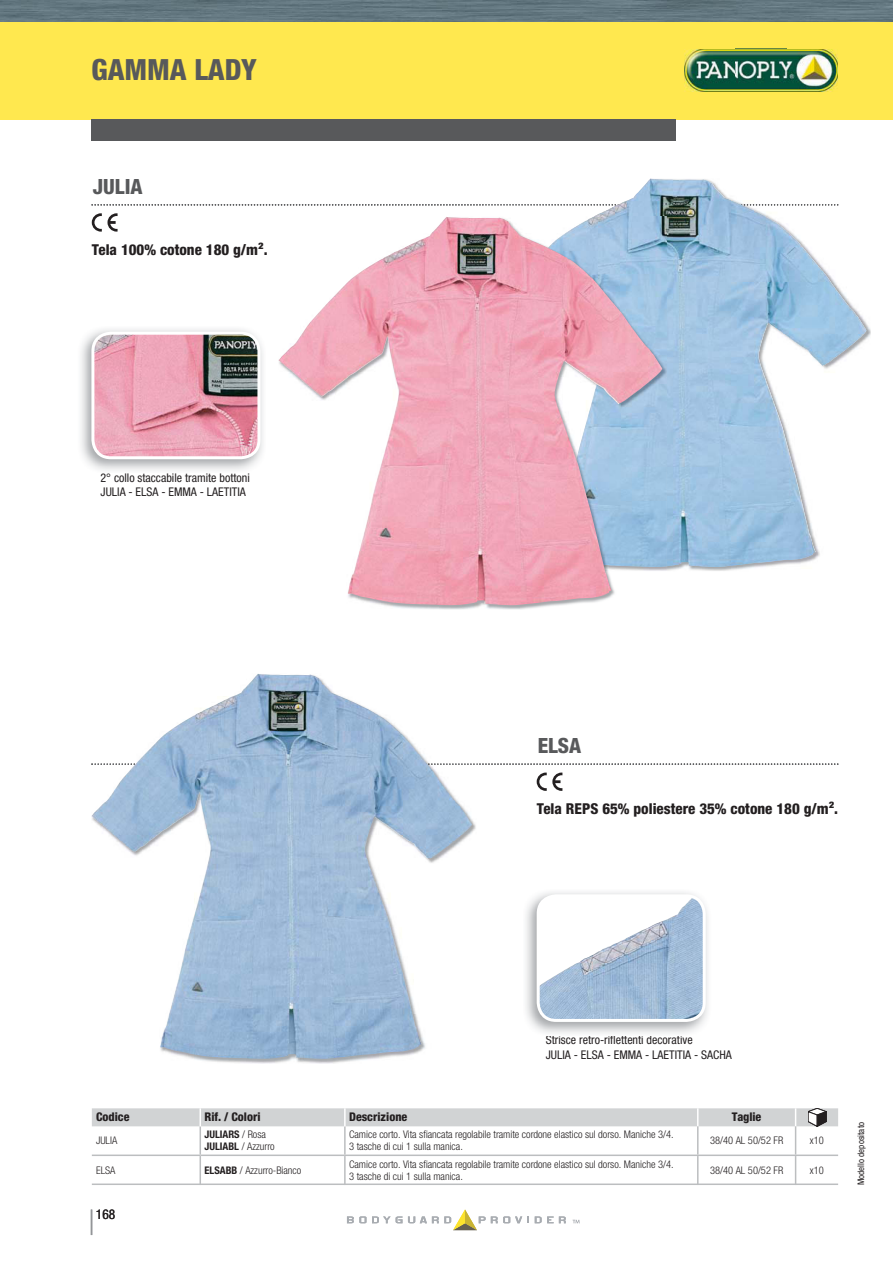
<style>
.page{position:relative;width:893px;height:1263px;background:#fff}
.page>*{position:absolute;margin:0;border:0;box-sizing:border-box;transform-origin:0 0}
.t1{font:800 condensed 29.25px "Helvetica Neue LTW1 G";color:#58595b}
.t2{font:800 condensed 21px "Helvetica Neue LTW1 G";color:#58595b}
.t3{font:800 condensed 15px "Helvetica Neue LTW1 G";color:#231f20}
.t4{font:condensed 13.5px "Helvetica Neue LTW1 G";color:#231f20}
.t5{font:condensed 12px/14.4px "Helvetica Neue LTW1 G";color:#231f20}
.t6{font:800 condensed 12px "Helvetica Neue LTW1 G";color:#231f20}
.t7{font:300 condensed 10.5px/12px "Helvetica Neue LTW1 G";color:#231f20}
.t8{font:700 condensed 10.5px/12px "Helvetica Neue LTW1 G";color:#231f20}
.t9{font:condensed 9px "Helvetica Neue LTW1 G";color:#231f20}
.s1{font-weight:300}
.s2{font-weight:700}
</style>
<div class="page">
<img style="left:593px;top:179px;width:273px;height:388px">
<img style="left:195px;top:766px;width:281px;height:297px">
<img style="left:91px;top:674px;width:340px;height:385px">
<img style="left:526px;top:892px;width:182px;height:142px">
<img style="left:621px;top:217px;width:46px;height:350px">
<img style="left:279px;top:217px;width:342px;height:388px">
<div style="left:0;top:0;width:893px;height:119px;background:#ffe84f"></div>
<svg style="left:347px;top:1216px;width:19px;height:7px"></svg>
<svg style="left:372px;top:1216px;width:30px;height:7px"></svg>
<svg style="left:408px;top:1209px;width:121px;height:21px"></svg>
<svg style="left:535px;top:1216px;width:31px;height:7px"></svg>
<svg style="left:573px;top:1220px;width:6px;height:3px"></svg>
<svg style="left:91px;top:1209px;width:1px;height:26px"></svg>
<div style="left:0;top:0;width:893px;height:21px;background:#637780"></div>
<div style="left:91px;top:119px;width:585px;height:21px;background:#58595b"></div>
<svg style="left:91px;top:204px;width:747px;height:2px"></svg>
<svg style="left:92px;top:213px;width:26px;height:19px"></svg>
<img style="left:93px;top:333px;width:166px;height:125px;border-radius:18px">
<div style="left:91px;top:332px;width:169px;height:127px;border:3px solid #fff;border-radius:18px"></div>
<svg style="left:91px;top:763px;width:747px;height:2px"></svg>
<svg style="left:537px;top:772px;width:25px;height:19px"></svg>
<svg style="left:538px;top:896px;width:166px;height:124px"></svg>
<div style="left:537px;top:894px;width:169px;height:128px;border:3px solid #fff;border-radius:18px"></div>
<svg style="left:92px;top:1108px;width:746px;height:75px"></svg>
<hr style="left:92px;top:1183px;width:746px;height:2px;background:#bcbec0">
<p class="t1" style="left:91px;top:59px;width:167px">GAMMA LADY</p>
<p class="t2" style="left:93px;top:179px;width:51px">JULIA</p>
<p class="t3" style="left:92px;top:244px;width:177px">Tela 100% cotone 180 g/m².</p>
<p class="t5" style="left:101px;top:472px;width:151px">2° collo staccabile tramite bottoni<br>JULIA - ELSA - EMMA - LAETITIA</p>
<p class="t2" style="left:538px;top:738px;width:45px">ELSA</p>
<p class="t3" style="left:537px;top:803px;width:303px">Tela REPS 65% poliestere 35% cotone 180 g/m².</p>
<p class="t5" style="left:546px;top:1034px;width:187px">Strisce retro-riflettenti decorative<br>JULIA - ELSA - EMMA - LAETITIA - SACHA</p>
<p class="t6" style="left:96px;top:1112px;width:35px">Codice</p>
<p class="t6" style="left:205px;top:1112px;width:58px">Rif. / Colori</p>
<p class="t6" style="left:349px;top:1112px;width:60px">Descrizione</p>
<p class="t6" style="left:732px;top:1112px;width:31px">Taglie</p>
<p class="t7" style="left:96px;top:1136px;width:23px">JULIA</p>
<p class="t8" style="left:205px;top:1128px;width:72px">JULIARS <span class="s1">/ Rosa<br></span>JULIABL <span class="s1">/ Azzurro</span></p>
<p class="t7" style="left:349px;top:1130px;width:326px">Camice corto. Vita sfiancata regolabile tramite cordone elastico sul dorso. Maniche 3/4.<br>3 tasche di cui 1 sulla manica.</p>
<p class="t7" style="left:710px;top:1136px;width:75px">38/40 AL 50/52 FR</p>
<p class="t7" style="left:810px;top:1136px;width:15px">x10</p>
<p class="t7" style="left:96px;top:1165px;width:21px">ELSA</p>
<p class="t7" style="left:205px;top:1165px;width:98px"><span class="s2">ELSABB</span> / Azzurro-Bianco</p>
<p class="t7" style="left:349px;top:1159px;width:326px">Camice corto. Vita sfiancata regolabile tramite cordone elastico sul dorso. Maniche 3/4.<br>3 tasche di cui 1 sulla manica.</p>
<p class="t7" style="left:710px;top:1165px;width:75px">38/40 AL 50/52 FR</p>
<p class="t7" style="left:810px;top:1165px;width:15px">x10</p>
<p class="t4" style="left:96px;top:1209px;width:21px">168</p>
<p class="t9" style="left:857px;top:1185px;width:64px;rotate:-90deg">Modello depositato</p>
</div>
